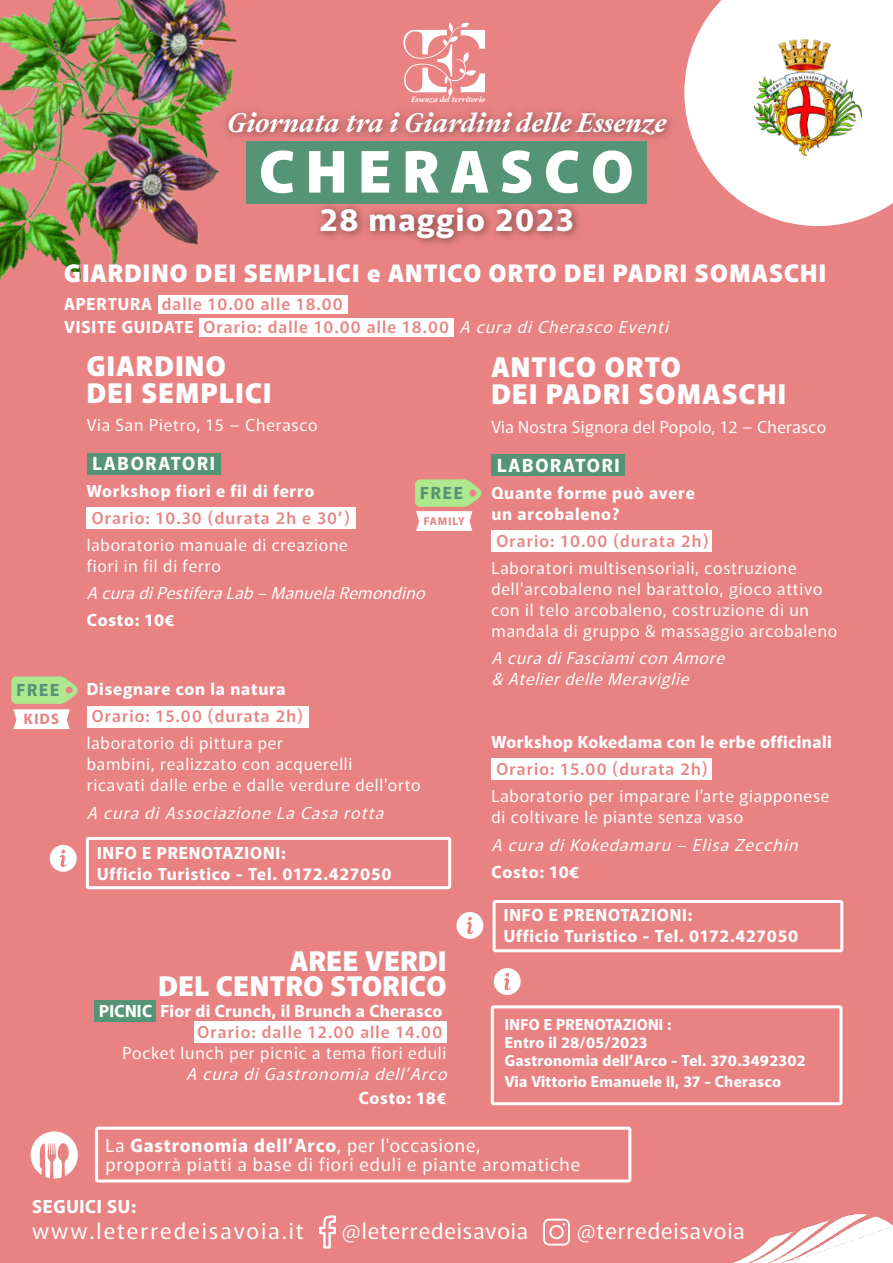
<style>
.page{position:relative;width:893px;height:1263px;background:#e98383}
.page>*{position:absolute;margin:0;border:0;box-sizing:border-box;transform-origin:0 0}
.t1{font:900 57px "Murecho";letter-spacing:.2em;color:#fff}
.t2{font:700 31.2px "Murecho";letter-spacing:.05em;color:#fff}
.t3{font:italic 700 29.55px "Addington CF";color:#fff}
.t4{font:900 27px/27px "Murecho";letter-spacing:.05em;color:#fff}
.t5{font:900 27px/25.5px "Murecho";letter-spacing:.02em;color:#fff;text-align:right}
.t6{font:900 24px "Murecho";letter-spacing:.05em;color:#fff}
.t7{font:22.2px "Murecho";letter-spacing:.04em;color:#fff}
.t8{font:22.2px "Murecho";letter-spacing:.09em;color:#fff}
.t9{font:18px/19.5px "Murecho";letter-spacing:.05em;color:#fff}
.t10{font:700 18px "Murecho";letter-spacing:.1em;color:#fff}
.t11{font:700 17.7px "Murecho";letter-spacing:.04em;color:#fff}
.t12{font:16.5px/21px "Murecho";letter-spacing:.05em;color:#fff}
.t13{font:500 16.5px/22.5px "Murecho";letter-spacing:.07em;color:#e98383}
.t14{font:700 16.5px/21px "Murecho";letter-spacing:.05em;color:#fff}
.t15{font:italic 16.5px/21px "Murecho";color:#fff}
.t16{font:16.5px "Murecho";letter-spacing:.02em;color:#fff}
.t17{font:700 16.5px "Murecho";letter-spacing:.02em;color:#fff}
.t18{font:700 16.5px "Murecho";letter-spacing:.03em;color:#fff}
.t19{font:700 16.5px "Murecho";letter-spacing:.1em;color:#549475}
.t20{font:700 15px/18px "Murecho";letter-spacing:.02em;color:#fff}
.t21{font:700 14.1px "Murecho";color:#e98383}
.t22{font:700 10.65px "Murecho";letter-spacing:.1em;color:#e98383}
.t23{font:italic 700 8.55px "Addington CF";letter-spacing:-.005em;color:#fff}
.s1{font-weight:700;color:#fff}
.s2{font-weight:400;font-style:italic;color:#fff}
.s3{font-size:18px}
.s4{font-weight:700}
</style>
<div class="page">
<img style="left:728px;top:1214px;width:165px;height:49px">
<div style="left:0;top:0;width:341px;height:375px;background:#e98383"></div>
<img style="left:0;top:0;width:306px;height:257px">
<img style="left:314px;top:204px;width:269px;height:45px">
<img style="left:222px;top:105px;width:454px;height:39px">
<svg style="left:403px;top:22px;width:82px;height:75px"></svg>
<div style="left:247px;top:142px;width:400px;height:62px;background:#559476"></div>
<svg style="left:684px;top:0;width:209px;height:226px"></svg>
<img style="left:755px;top:40px;width:106px;height:116px">
<svg style="left:319px;top:1215px;width:17px;height:33px"></svg>
<svg style="left:543px;top:1219px;width:27px;height:26px"></svg>
<div style="left:158px;top:295px;width:190px;height:19px;background:#fff"></div>
<div style="left:199px;top:318px;width:254px;height:19px;background:#fff"></div>
<div style="left:87px;top:453px;width:134px;height:21px;background:#559476"></div>
<div style="left:87px;top:507px;width:269px;height:22px;background:#fff"></div>
<div style="left:87px;top:706px;width:221px;height:21px;background:#fff"></div>
<div style="left:491px;top:454px;width:134px;height:22px;background:#559476"></div>
<div style="left:94px;top:1000px;width:62px;height:21px;background:#559476"></div>
<div style="left:194px;top:1021px;width:252px;height:22px;background:#fff"></div>
<div style="left:491px;top:530px;width:221px;height:21px;background:#fff"></div>
<div style="left:491px;top:758px;width:221px;height:22px;background:#fff"></div>
<svg style="left:415px;top:479px;width:53px;height:28px"></svg>
<svg style="left:11px;top:676px;width:54px;height:28px"></svg>
<svg style="left:13px;top:676px;width:66px;height:53px"></svg>
<div style="left:66px;top:687px;width:7px;height:7px;background:#e98383;border-radius:50%"></div>
<div style="left:50px;top:845px;width:27px;height:27px;background:#fff;border-radius:50%"></div>
<svg style="left:60px;top:849px;width:7px;height:18px"></svg>
<div style="left:494px;top:968px;width:27px;height:27px;background:#fff;border-radius:50%"></div>
<svg style="left:504px;top:973px;width:7px;height:17px"></svg>
<svg style="left:416px;top:479px;width:66px;height:52px"></svg>
<svg style="left:86px;top:837px;width:365px;height:52px;background:#eb9292"></svg>
<svg style="left:31px;top:1131px;width:47px;height:47px"></svg>
<div style="left:456px;top:912px;width:27px;height:27px;background:#fff;border-radius:50%"></div>
<svg style="left:466px;top:917px;width:7px;height:17px"></svg>
<svg style="left:493px;top:900px;width:350px;height:52px;background:#eb9292"></svg>
<svg style="left:491px;top:1005px;width:351px;height:100px;background:#ea8b8b"></svg>
<svg style="left:95px;top:1127px;width:536px;height:55px;background:#eb8f8f"></svg>
<p class="t23" style="left:411px;top:95px;width:76px">Essenza del territorio</p>
<h3 class="t3" style="left:227px;top:108px;width:441px">Giornata tra i Giardini delle Essenze</h3>
<h1 class="t1" style="left:259px;top:142px;width:375px">CHERASCO</h1>
<h2 class="t2" style="left:319px;top:203px;width:256px">28 maggio 2023</h2>
<h3 class="t6" style="left:64px;top:261px;width:763px">GIARDINO DEI SEMPLICI e ANTICO ORTO DEI PADRI SOMASCHI</h3>
<p class="t13" style="left:64px;top:293px;width:609px"><span class="s1">APERTURA</span> dalle 10.00 alle 18.00<br><span class="s1">VISITE GUIDATE</span> Orario: dalle 10.00 alle 18.00 <span class="s2">AcuradiCherascoEventi</span></p>
<p class="t19" style="left:17px;top:681px;width:44px">FREE</p>
<p class="t21" style="left:24px;top:711px;width:37px">KIDS</p>
<h3 class="t4" style="left:87px;top:352px;width:186px">GIARDINO<br>DEI SEMPLICI</h3>
<p class="t12" style="left:87px;top:414px;width:232px">Via San Pietro, 15 <span class="s3">–</span> Cherasco</p>
<p class="t10" style="left:93px;top:454px;width:124px">LABORATORI</p>
<p class="t14" style="left:87px;top:480px;width:229px">Workshop fiori e fil di ferro</p>
<p class="t13" style="left:92px;top:506px;width:260px">Orario: 10.30 (durata 2h e 30’)</p>
<p class="t12" style="left:87px;top:534px;width:263px">laboratorio manuale di creazione fiori in fil di ferro</p>
<p class="t15" style="left:87px;top:582px;width:343px">A cura di Pestifera Lab – Manuela Remondino</p>
<p class="t14" style="left:87px;top:609px;width:89px">Costo: 10€</p>
<p class="t19" style="left:420px;top:484px;width:44px">FREE</p>
<p class="t22" style="left:424px;top:515px;width:43px">FAMILY</p>
<p class="t14" style="left:87px;top:678px;width:200px">Disegnare con la natura</p>
<p class="t13" style="left:92px;top:704px;width:213px">Orario: 15.00 (durata 2h)</p>
<p class="t12" style="left:87px;top:732px;width:335px">laboratorio di pittura per<br>bambini, realizzato con acquerelli<br>ricavati dalle erbe e dalle verdure dell'orto</p>
<p class="t15" style="left:87px;top:802px;width:302px">A cura di Associazione La Casa rotta</p>
<p class="t14" style="left:97px;top:842px;width:296px">INFO E PRENOTAZIONI:<br>Ufficio Turistico - Tel. 0172.427050</p>
<h3 class="t5" style="left:158px;top:948px;width:289px">AREE VERDI<br>DEL CENTRO STORICO</h3>
<p class="t17" style="left:99px;top:1003px;width:345px">PICNIC Fior di Crunch, il Brunch a Cherasco</p>
<p class="t13" style="left:198px;top:1021px;width:246px">Orario: dalle 12.00 alle 14.00</p>
<p class="t12" style="left:123px;top:1042px;width:325px">Pocket lunch per picnic a tema fiori eduli</p>
<p class="t15" style="left:186px;top:1063px;width:266px">A cura di Gastronomia dell’Arco</p>
<p class="t14" style="left:359px;top:1087px;width:89px">Costo: 18€</p>
<h3 class="t4" style="left:491px;top:353px;width:296px">ANTICO ORTO<br>DEI PADRI SOMASCHI</h3>
<p class="t16" style="left:491px;top:418px;width:336px">Via Nostra Signora del Popolo, 12 <span class="s3">–</span> Cherasco</p>
<p class="t10" style="left:497px;top:456px;width:124px">LABORATORI</p>
<p class="t14" style="left:491px;top:482px;width:205px">Quante forme può avere un arcobaleno?</p>
<p class="t13" style="left:496px;top:529px;width:214px">Orario: 10.00 (durata 2h)</p>
<p class="t12" style="left:491px;top:557px;width:347px">Laboratori multisensoriali, costruzione dell'arcobaleno nel barattolo, gioco attivo con il telo arcobaleno, costruzione di un mandala di gruppo &amp; massaggio arcobaleno</p>
<p class="t15" style="left:491px;top:647px;width:238px">A cura di Fasciami con Amore &amp; Atelier delle Meraviglie</p>
<p class="t18" style="left:491px;top:733px;width:342px">Workshop Kokedama con le erbe officinali</p>
<p class="t13" style="left:496px;top:757px;width:213px">Orario: 15.00 (durata 2h)</p>
<p class="t12" style="left:491px;top:785px;width:340px">Laboratorio per imparare l’arte giapponese di coltivare le piante senza vaso</p>
<p class="t15" style="left:491px;top:834px;width:312px">A cura di Kokedamaru – Elisa Zecchin</p>
<p class="t14" style="left:491px;top:861px;width:89px">Costo: 10€</p>
<p class="t14" style="left:504px;top:904px;width:296px">INFO E PRENOTAZIONI:<br>Ufficio Turistico - Tel. 0172.427050</p>
<p class="t20" style="left:505px;top:1016px;width:302px">INFO E PRENOTAZIONI :<br>Entro il 28/05/2023<br>Gastronomia dell’Arco - Tel. 370.3492302</p>
<p class="t20" style="left:505px;top:1073px;width:278px">Via Vittorio Emanuele II, 37 - Cherasco</p>
<p class="t9" style="left:106px;top:1135px;width:476px">La <span class="s4">Gastronomia dell’Arco</span>, per l'occasione,<br>proporrà piatti a base di fiori eduli e piante aromatiche</p>
<p class="t11" style="left:32px;top:1197px;width:105px">SEGUICI SU:</p>
<h3 class="t8" style="left:32px;top:1220px;width:273px">www.leterredeisavoia.it</h3>
<h3 class="t7" style="left:342px;top:1219px;width:188px">@leterredeisavoia</h3>
<h3 class="t7" style="left:577px;top:1219px;width:169px">@terredeisavoia</h3>
</div>
